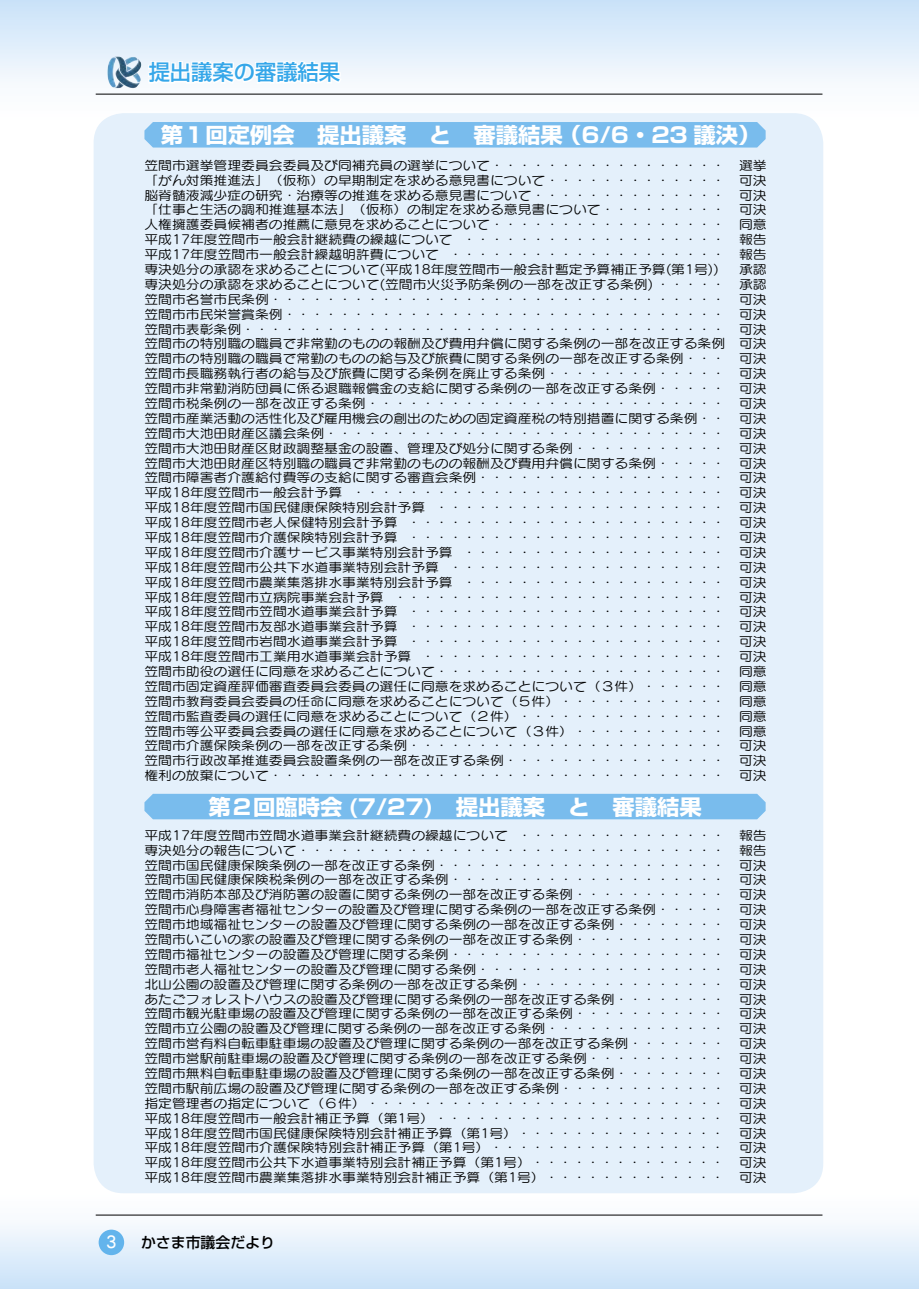
<style>
.page{position:relative;width:919px;height:1289px;background:#fff}
.page>*{position:absolute;margin:0;border:0;box-sizing:border-box;transform-origin:0 0}
.t1{font:500 21.3px "Shin Go Pro";color:#36a7e9}
.t2{font:700 21.15px "Shin Go Pro";color:#fff;scale:1.05 1}
.t3{font:15.9px "Seurat Pro DB";color:#fff}
.t4{font:500 14.85px "Shin Go Pro";color:#000}
.t5{font:12.45px/14.9px "Seurat Pro M";color:#000;text-align:justify;scale:1.11 1}
</style>
<div class="page">
<svg style="left:906px;top:0;width:12px;height:81px"></svg>
<svg style="left:906px;top:1225px;width:12px;height:63px"></svg>
<div style="left:0;top:0;width:906px;height:121px;background:linear-gradient(to bottom,#cbe2f8,#fff)"></div>
<div style="left:0;top:1193px;width:906px;height:95px;background:linear-gradient(to bottom,#fefbf8,#cde5fa)"></div>
<div style="left:99px;top:1229px;width:25px;height:26px;background:#63b4ec;border-radius:50%"></div>
<hr style="left:96px;top:94px;width:726px;height:1px;background:#000">
<hr style="left:96px;top:1214px;width:726px;height:1px;background:#000">
<img style="left:113px;top:57px;width:28px;height:30px">
<svg style="left:146px;top:59px;width:197px;height:44px"></svg>
<div style="left:94px;top:113px;width:729px;height:1080px;background:#e4f0fb"></div>
<div style="left:144px;top:122px;width:621px;height:25px;background:#79bced"></div>
<div style="left:144px;top:793px;width:621px;height:26px;background:#79bced"></div>
<h1 class="t1" style="left:149px;top:55px;width:193px">提出議案の審議結果</h1>
<h2 class="t2" style="left:161px;top:118px;width:572px">第１回定例会　提出議案　と　審議結果 （6/6・23 議決）</h2>
<p class="t5" style="left:144px;top:157px;width:562px">笠間市選挙管理委員会委員及び同補充員の選挙について・・・・・・・・・・・・・・・・・ 選挙「がん対策推進法」（仮称）の早期制定を求める意見書について・・・・・・・・・・・・・ 可決脳脊髄液減少症の研究・治療等の推進を求める意見書について・・・・・・・・・・・・・・ 可決「仕事と生活の調和推進基本法」（仮称）の制定を求める意見書について・・・・・・・・・ 可決人権擁護委員候補者の推薦に意見を求めることについて・・・・・・・・・・・・・・・・・ 同意平成17年度笠間市一般会計継続費の繰越について ・・・・・・・・・・・・・・・・・・・ 報告平成17年度笠間市一般会計繰越明許費について ・・・・・・・・・・・・・・・・・・・・ 報告専決処分の承認を求めることについて(平成18年度笠間市一般会計暫定予算補正予算(第1号))</p>
<p class="t5" style="left:144px;top:261px;width:562px;text-indent:594px">承認専決処分の承認を求めることについて(笠間市火災予防条例の一部を改正する条例) ・・・・・ 承認笠間市名誉市民条例・・・・・・・・・・・・・・・・・・・・・・・・・・・・・・・・・ 可決笠間市市民栄誉賞条例・・・・・・・・・・・・・・・・・・・・・・・・・・・・・・・・ 可決笠間市表彰条例・・・・・・・・・・・・・・・・・・・・・・・・・・・・・・・・・・・ 可決笠間市の特別職の職員で非常勤のものの報酬及び費用弁償に関する条例の一部を改正する条例 可決笠間市の特別職の職員で常勤のものの給与及び旅費に関する条例の一部を改正する条例・・・ 可決笠間市長職務執行者の給与及び旅費に関する条例を廃止する条例・・・・・・・・・・・・・ 可決笠間市非常勤消防団員に係る退職報償金の支給に関する条例の一部を改正する条例・・・・・ 可決笠間市税条例の一部を改正する条例・・・・・・・・・・・・・・・・・・・・・・・・・・ 可決笠間市産業活動の活性化及び雇用機会の創出のための固定資産税の特別措置に関する条例・・ 可決笠間市大池田財産区議会条例・・・・・・・・・・・・・・・・・・・・・・・・・・・・・ 可決笠間市大池田財産区財政調整基金の設置、管理及び処分に関する条例・・・・・・・・・・・ 可決笠間市大池田財産区特別職の職員で非常勤のものの報酬及び費用弁償に関する条例・・・・・ 可決笠間市障害者介護給付費等の支給に関する審査会条例・・・・・・・・・・・・・・・・・・ 可決平成18年度笠間市一般会計予算 ・・・・・・・・・・・・・・・・・・・・・・・・・・・ 可決平成18年度笠間市国民健康保険特別会計予算 ・・・・・・・・・・・・・・・・・・・・・ 可決平成18年度笠間市老人保健特別会計予算 ・・・・・・・・・・・・・・・・・・・・・・・ 可決平成18年度笠間市介護保険特別会計予算 ・・・・・・・・・・・・・・・・・・・・・・・ 可決平成18年度笠間市介護サービス事業特別会計予算 ・・・・・・・・・・・・・・・・・・・ 可決平成18年度笠間市公共下水道事業特別会計予算 ・・・・・・・・・・・・・・・・・・・・ 可決平成18年度笠間市農業集落排水事業特別会計予算 ・・・・・・・・・・・・・・・・・・・ 可決平成18年度笠間市立病院事業会計予算 ・・・・・・・・・・・・・・・・・・・・・・・・ 可決平成18年度笠間市笠間水道事業会計予算 ・・・・・・・・・・・・・・・・・・・・・・・ 可決平成18年度笠間市友部水道事業会計予算 ・・・・・・・・・・・・・・・・・・・・・・・ 可決平成18年度笠間市岩間水道事業会計予算 ・・・・・・・・・・・・・・・・・・・・・・・ 可決平成18年度笠間市工業用水道事業会計予算 ・・・・・・・・・・・・・・・・・・・・・・ 可決笠間市助役の選任に同意を求めることについて・・・・・・・・・・・・・・・・・・・・・ 同意笠間市固定資産評価審査委員会委員の選任に同意を求めることについて（３件）・・・・・・ 同意笠間市教育委員会委員の任命に同意を求めることについて（５件）・・・・・・・・・・・・ 同意笠間市監査委員の選任に同意を求めることについて（２件）・・・・・・・・・・・・・・・ 同意笠間市等公平委員会委員の選任に同意を求めることについて（３件）・・・・・・・・・・・ 同意笠間市介護保険条例の一部を改正する条例・・・・・・・・・・・・・・・・・・・・・・・ 可決笠間市行政改革推進委員会設置条例の一部を改正する条例・・・・・・・・・・・・・・・・ 可決権利の放棄について・・・・・・・・・・・・・・・・・・・・・・・・・・・・・・・・・ 可決</p>
<h2 class="t2" style="left:208px;top:789px;width:471px">第２回臨時会 (7/27)　提出議案　と　審議結果</h2>
<p class="t5" style="left:144px;top:827px;width:562px">平成17年度笠間市笠間水道事業会計継続費の繰越について ・・・・・・・・・・・・・・・ 報告専決処分の報告について・・・・・・・・・・・・・・・・・・・・・・・・・・・・・・・ 報告笠間市国民健康保険条例の一部を改正する条例・・・・・・・・・・・・・・・・・・・・・ 可決笠間市国民健康保険税条例の一部を改正する条例・・・・・・・・・・・・・・・・・・・・ 可決笠間市消防本部及び消防署の設置に関する条例の一部を改正する条例・・・・・・・・・・・ 可決笠間市心身障害者福祉センターの設置及び管理に関する条例の一部を改正する条例・・・・・ 可決笠間市地域福祉センターの設置及び管理に関する条例の一部を改正する条例・・・・・・・・ 可決笠間市いこいの家の設置及び管理に関する条例の一部を改正する条例・・・・・・・・・・・ 可決笠間市福祉センターの設置及び管理に関する条例・・・・・・・・・・・・・・・・・・・・ 可決笠間市老人福祉センターの設置及び管理に関する条例・・・・・・・・・・・・・・・・・・ 可決北山公園の設置及び管理に関する条例の一部を改正する条例・・・・・・・・・・・・・・・ 可決あたごフォレストハウスの設置及び管理に関する条例の一部を改正する条例・・・・・・・・ 可決笠間市観光駐車場の設置及び管理に関する条例の一部を改正する条例・・・・・・・・・・・ 可決笠間市立公園の設置及び管理に関する条例の一部を改正する条例・・・・・・・・・・・・・ 可決笠間市営有料自転車駐車場の設置及び管理に関する条例の一部を改正する条例・・・・・・・ 可決笠間市営駅前駐車場の設置及び管理に関する条例の一部を改正する条例・・・・・・・・・・ 可決笠間市無料自転車駐車場の設置及び管理に関する条例の一部を改正する条例・・・・・・・・ 可決笠間市駅前広場の設置及び管理に関する条例の一部を改正する条例・・・・・・・・・・・・ 可決指定管理者の指定について（６件）・・・・・・・・・・・・・・・・・・・・・・・・・・ 可決平成18年度笠間市一般会計補正予算（第1号）・・・・・・・・・・・・・・・・・・・・・ 可決平成18年度笠間市国民健康保険特別会計補正予算（第1号）・・・・・・・・・・・・・・・ 可決平成18年度笠間市介護保険特別会計補正予算（第1号）・・・・・・・・・・・・・・・・・ 可決平成18年度笠間市公共下水道事業特別会計補正予算（第1号）・・・・・・・・・・・・・・ 可決平成18年度笠間市農業集落排水事業特別会計補正予算（第1号）・・・・・・・・・・・・・ 可決</p>
<p class="t3" style="left:106px;top:1231px;width:12px">3</p>
<p class="t4" style="left:141px;top:1230px;width:135px">かさま市議会だより</p>
</div>
